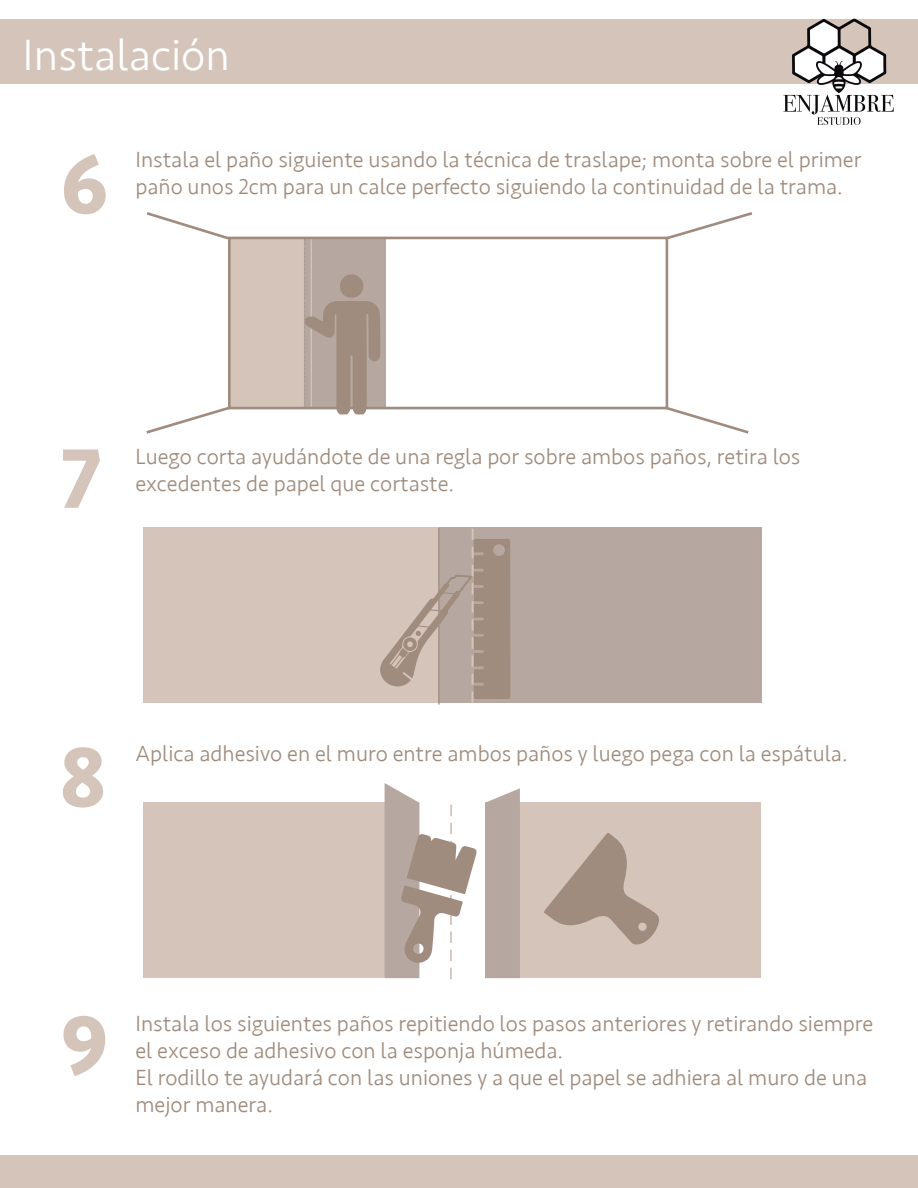
<style>
.page{position:relative;width:918px;height:1188px;background:#fff}
.page>*{position:absolute;margin:0;border:0;box-sizing:border-box;transform-origin:0 0}
.t1{font:700 87.45px "Seravek";color:#d5c4ba}
.t2{font:200 50.85px "Seravek";color:#d5c4ba}
.t3{font:300 45px "Seravek";color:#fff}
.t4{font:300 22.5px/27px "Seravek";color:#9f8c7e}
</style>
<div class="page">
<div style="left:0;top:19px;width:918px;height:64px;background:#d5c4ba"></div>
<div style="left:0;top:1156px;width:918px;height:32px;background:#d5c4ba"></div>
<div style="left:229px;top:238px;width:82px;height:170px;background:#d5c4ba"></div>
<div style="left:304px;top:238px;width:82px;height:170px;background:#b6a8a1"></div>
<svg style="left:664px;top:212px;width:89px;height:29px"></svg>
<svg style="left:662px;top:405px;width:87px;height:29px"></svg>
<svg style="left:146px;top:212px;width:85px;height:28px"></svg>
<svg style="left:146px;top:407px;width:87px;height:27px"></svg>
<hr style="left:311px;top:238px;width:1px;height:170px;background:#d5c4ba">
<div style="left:228px;top:237px;width:440px;height:172px;border:3px solid #9f8c7e"></div>
<div style="left:340px;top:274px;width:23px;height:24px;background:#9f8c7e;border-radius:50%"></div>
<svg style="left:304px;top:301px;width:76px;height:113px"></svg>
<div style="left:143px;top:528px;width:323px;height:175px;background:#d5c4ba"></div>
<div style="left:439px;top:528px;width:322px;height:175px;background:#b6a8a1"></div>
<hr style="left:438px;top:528px;width:2px;height:177px;background:#9f8c7e">
<svg style="left:380px;top:539px;width:130px;height:160px"></svg>
<div style="left:143px;top:803px;width:276px;height:175px;background:#d5c4ba"></div>
<div style="left:485px;top:803px;width:276px;height:175px;background:#d5c4ba"></div>
<div style="left:485px;top:788px;width:35px;height:190px;background:#b6a8a1"></div>
<svg style="left:544px;top:833px;width:115px;height:112px"></svg>
<svg style="left:385px;top:783px;width:92px;height:195px"></svg>
<img style="left:760px;top:18px;width:157px;height:107px">
<h3 class="t3" style="left:23px;top:28px;width:209px">Instalación</h3>
<h1 class="t1" style="left:60px;top:114px;width:50px">6</h1>
<p class="t4" style="left:135px;top:147px;width:728px">Instala el paño siguiente usando la técnica de traslape; monta sobre el primer paño unos 2cm para un calce perfecto siguiendo la continuidad de la trama.</p>
<h1 class="t1" style="left:60px;top:409px;width:43px">7</h1>
<p class="t4" style="left:135px;top:444px;width:667px">Luego corta ayudándote de una regla por sobre ambos paños, retira los excedentes de papel que cortaste.</p>
<h2 class="t2" style="left:506px;top:525px;width:183px;rotate:90deg">----------</h2>
<h1 class="t1" style="left:59px;top:707px;width:50px">8</h1>
<p class="t4" style="left:135px;top:741px;width:714px">Aplica adhesivo en el muro entre ambos paños y luego pega con la espátula.</p>
<h2 class="t2" style="left:484px;top:801px;width:183px;rotate:90deg">----------</h2>
<h1 class="t1" style="left:60px;top:976px;width:50px">9</h1>
<p class="t4" style="left:135px;top:1011px;width:739px">Instala los siguientes paños repitiendo los pasos anteriores y retirando siempre el exceso de adhesivo con la esponja húmeda.<br>El rodillo te ayudará con las uniones y a que el papel se adhiera al muro de una mejor manera.</p>
</div>
